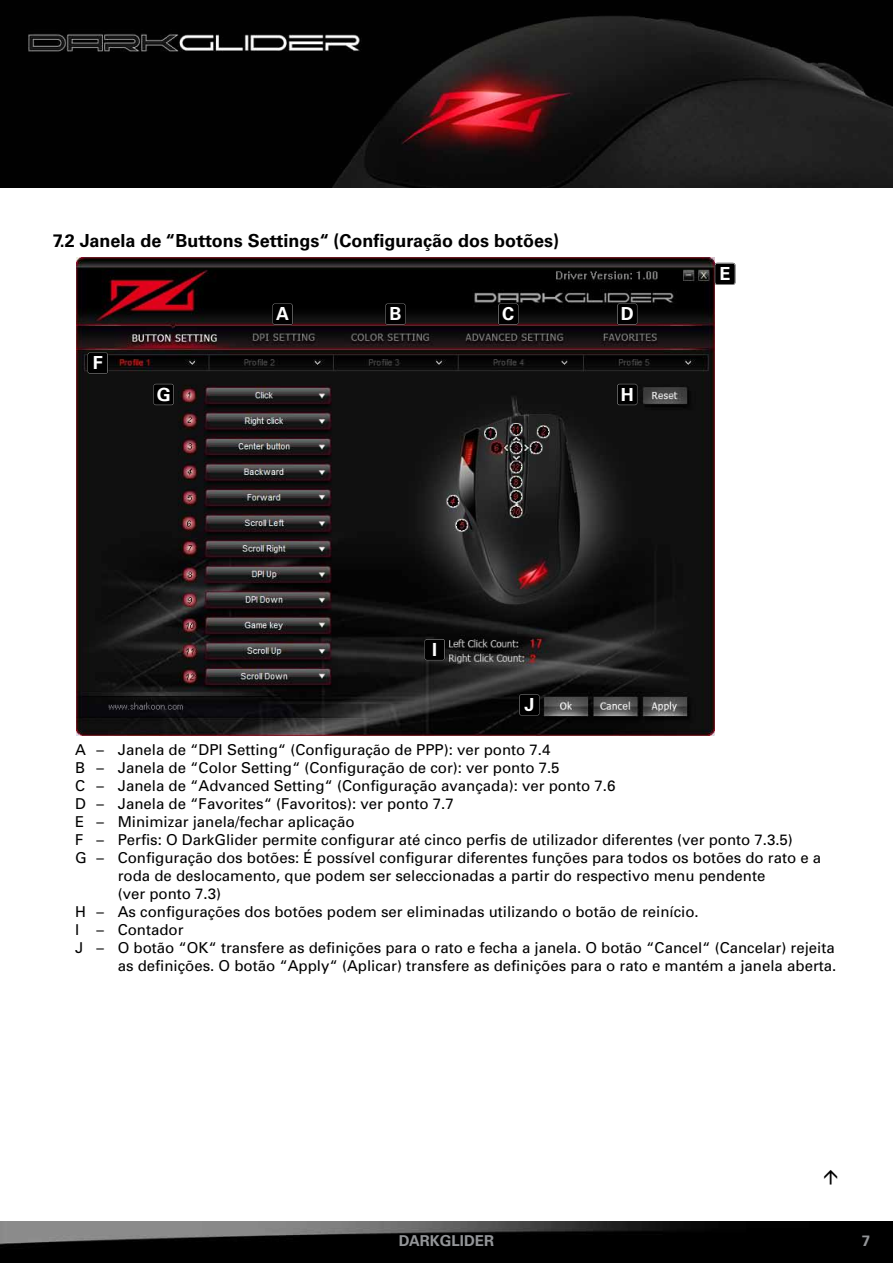
<style>
.page{position:relative;width:893px;height:1263px;background:#fff}
.page>*{position:absolute;margin:0;border:0;box-sizing:border-box;transform-origin:0 0}
.t1{font:700 18px "Univers";color:#000}
.t2{font:700 18px "Univers";color:#fff}
.t3{font:15px "Univers";color:#000}
.t4{font:700 15px "Univers";color:#939598}
</style>
<div class="page">
<img style="left:0;top:1px;width:893px;height:187px">
<img style="left:0;top:1221px;width:893px;height:42px">
<img style="left:77px;top:257px;width:637px;height:479px">
<svg style="left:272px;top:303px;width:21px;height:22px"></svg>
<svg style="left:385px;top:303px;width:21px;height:22px"></svg>
<svg style="left:498px;top:303px;width:21px;height:22px"></svg>
<svg style="left:617px;top:303px;width:21px;height:22px"></svg>
<svg style="left:714px;top:263px;width:21px;height:22px"></svg>
<svg style="left:87px;top:352px;width:21px;height:22px"></svg>
<svg style="left:153px;top:383px;width:21px;height:23px"></svg>
<svg style="left:617px;top:383px;width:21px;height:23px"></svg>
<svg style="left:424px;top:639px;width:21px;height:22px"></svg>
<svg style="left:519px;top:694px;width:21px;height:22px"></svg>
<p class="t1" style="left:53px;top:230px;width:508px">7.2 Janela de “Buttons Settings“ (Configuração dos botões)</p>
<p class="t2" style="left:93px;top:352px;width:12px">F</p>
<p class="t2" style="left:276px;top:303px;width:14px">A</p>
<p class="t2" style="left:389px;top:303px;width:14px">B</p>
<p class="t2" style="left:502px;top:303px;width:14px">C</p>
<p class="t2" style="left:621px;top:303px;width:14px">D</p>
<p class="t2" style="left:157px;top:384px;width:16px">G</p>
<p class="t2" style="left:621px;top:384px;width:14px">H</p>
<p class="t2" style="left:719px;top:263px;width:12px">E</p>
<p class="t2" style="left:432px;top:639px;width:7px">I</p>
<p class="t2" style="left:524px;top:694px;width:12px">J</p>
<p class="t3" style="left:75px;top:741px;width:477px">A – Janela de “DPI Setting“ (Configuração de PPP): ver ponto 7.4</p>
<p class="t3" style="left:75px;top:759px;width:486px">B – Janela de “Color Setting“ (Configuração de cor): ver ponto 7.5</p>
<p class="t3" style="left:75px;top:777px;width:542px">C – Janela de “Advanced Setting“ (Configuração avançada): ver ponto 7.6</p>
<p class="t3" style="left:75px;top:795px;width:380px">D – Janela de “Favorites“ (Favoritos): ver ponto 7.7</p>
<p class="t3" style="left:75px;top:813px;width:281px">E – Minimizar janela/fechar aplicação</p>
<p class="t3" style="left:75px;top:831px;width:719px">F – Perfis: O DarkGlider permite configurar até cinco perfis de utilizador diferentes (ver ponto 7.3.5)</p>
<p class="t3" style="left:75px;top:849px;width:747px">G – Configuração dos botões: É possível configurar diferentes funções para todos os botões do rato e a</p>
<p class="t3" style="left:118px;top:867px;width:649px">roda de deslocamento, que podem ser seleccionadas a partir do respectivo menu pendente</p>
<p class="t3" style="left:118px;top:885px;width:105px">(ver ponto 7.3)</p>
<p class="t3" style="left:75px;top:903px;width:625px">H – As configurações dos botões podem ser eliminadas utilizando o botão de reinício.</p>
<p class="t3" style="left:75px;top:921px;width:110px">I – Contador</p>
<p class="t3" style="left:75px;top:939px;width:761px">J – O botão “OK“ transfere as definições para o rato e fecha a janela. O botão “Cancel“ (Cancelar) rejeita</p>
<p class="t3" style="left:118px;top:957px;width:720px">as definições. O botão “Apply“ (Aplicar) transfere as definições para o rato e mantém a janela aberta.</p>
<p class="t4" style="left:399px;top:1232px;width:97px">darkglider</p>
<p class="t4" style="left:862px;top:1232px;width:10px">7</p>
</div>
